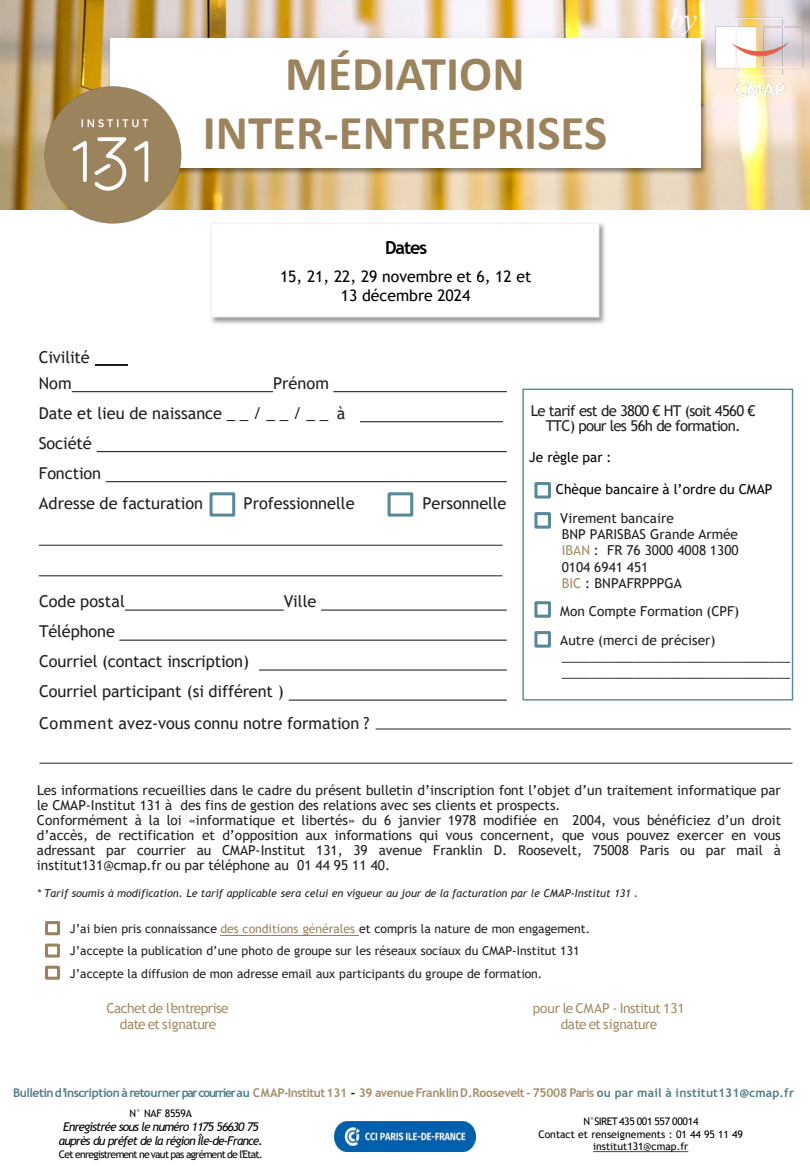
<style>
.page{position:relative;width:810px;height:1170px;background:#fff}
.page>*{position:absolute;margin:0;border:0;box-sizing:border-box;transform-origin:0 0}
.t1{font:700 48.9px/58.8px "Calibri";color:#9b835e;text-align:center}
.t2{font:italic 30px "Times New Roman";color:#fff}
.t3{font:700 18px "Trebuchet MS";letter-spacing:-.065em;color:#000}
.t4{font:16.35px/30px "Trebuchet MS";letter-spacing:-.005em;color:#231f20}
.t5{font:15.9px/18.9px "Trebuchet MS";color:#000;text-align:center}
.t6{font:15px/15px "Trebuchet MS";letter-spacing:-.045em;color:#231f20;text-align:center}
.t7{font:13.65px/15px "Trebuchet MS";color:#231f20}
.t8{font:13.65px/16.4px "Trebuchet MS";letter-spacing:-.035em;color:#a38d69;text-align:center}
.t9{font:13.65px "Trebuchet MS";color:#000}
.t10{font:12.3px "Trebuchet MS";color:#231f20}
.t11{font:700 12px "Trebuchet MS";letter-spacing:-.03em;color:#507e88}
.t12{font:italic 12px "Trebuchet MS";letter-spacing:-.075em;color:#000}
.t13{font:italic 10.8px "Trebuchet MS";letter-spacing:-.005em;color:#231f20}
.t14{font:10.5px "Trebuchet MS";letter-spacing:-.065em;color:#000}
.t15{font:10.5px "Trebuchet MS";letter-spacing:.005em;color:#000}
.t16{font:10.5px "Trebuchet MS";letter-spacing:-.025em;color:#000}
.t17{font:10.5px "Trebuchet MS";color:#000}
.s1{color:#a38d69}
.s2{color:#9b835e}
.s3{color:#000}
</style>
<div class="page">
<img style="left:0;top:0;width:810px;height:210px">
<img style="left:107px;top:35px;width:603px;height:143px">
<img style="left:170px;top:26px;width:476px;height:174px">
<div style="left:110px;top:38px;width:590px;height:130px;background:#fff"></div>
<img style="left:710px;top:8px;width:99px;height:98px">
<img style="left:44px;top:86px;width:140px;height:138px">
<hr style="left:39px;top:763px;width:753px;height:1px;background:#221e1f">
<div style="left:522px;top:389px;width:271px;height:312px;border:1px solid #58899b"></div>
<hr style="left:220px;top:935px;width:139px;height:1px;background:#9b835e">
<div style="left:534px;top:512px;width:17px;height:17px;border:3px solid #58899b"></div>
<div style="left:534px;top:482px;width:17px;height:17px;border:3px solid #58899b"></div>
<div style="left:534px;top:601px;width:17px;height:17px;border:3px solid #58899b"></div>
<div style="left:45px;top:921px;width:15px;height:14px;border:3px solid #9c825d"></div>
<div style="left:45px;top:944px;width:15px;height:14px;border:3px solid #9c825d"></div>
<hr style="left:95px;top:365px;width:33px;height:1px;background:#221e1f">
<svg style="left:72px;top:391px;width:201px;height:1px"></svg>
<svg style="left:333px;top:391px;width:174px;height:1px"></svg>
<svg style="left:360px;top:421px;width:143px;height:1px"></svg>
<svg style="left:97px;top:451px;width:410px;height:1px"></svg>
<svg style="left:106px;top:481px;width:401px;height:1px"></svg>
<hr style="left:39px;top:545px;width:464px;height:1px;background:#221e1f">
<hr style="left:39px;top:576px;width:464px;height:1px;background:#221e1f">
<svg style="left:125px;top:610px;width:159px;height:1px"></svg>
<svg style="left:321px;top:610px;width:186px;height:1px"></svg>
<svg style="left:119px;top:640px;width:388px;height:1px"></svg>
<svg style="left:259px;top:670px;width:248px;height:1px"></svg>
<svg style="left:289px;top:700px;width:218px;height:1px"></svg>
<div style="left:388px;top:492px;width:25px;height:25px;border:3px solid #58899b"></div>
<div style="left:210px;top:492px;width:25px;height:25px;border:3px solid #58899b"></div>
<img style="left:335px;top:1121px;width:140px;height:30px">
<div style="left:534px;top:631px;width:17px;height:17px;border:3px solid #58899b"></div>
<div style="left:45px;top:966px;width:15px;height:14px;border:3px solid #9c825d"></div>
<hr style="left:376px;top:729px;width:415px;height:1px;background:#221e1f">
<svg style="left:593px;top:1151px;width:95px;height:1px"></svg>
<img style="left:210px;top:223px;width:395px;height:101px">
<div style="left:211px;top:223px;width:388px;height:95px;background:#fff;border:1px solid #f2f2f2"></div>
<h1 class="t1" style="left:203px;top:43px;width:406px">MÉDIATION<br>INTER-ENTREPRISES</h1>
<p class="t3" style="left:385px;top:237px;width:43px">Dates</p>
<p class="t5" style="left:280px;top:267px;width:253px">15, 21, 22, 29 novembre et 6, 12 et<br>13 décembre 2024</p>
<h2 class="t2" style="left:669px;top:-1px;width:29px">by</h2>
<p class="t4" style="left:39px;top:342px;width:52px">Civilité</p>
<p class="t4" style="left:39px;top:368px;width:34px">Nom</p>
<p class="t4" style="left:39px;top:368px;width:308px;text-indent:234px">Prénom<br>Date et lieu de naissance _ _ / _ _ / _ _ à<br>Société<br>Fonction<br>Adresse de facturation</p>
<p class="t4" style="left:244px;top:488px;width:113px">Professionnelle</p>
<p class="t4" style="left:423px;top:488px;width:85px">Personnelle</p>
<p class="t4" style="left:39px;top:586px;width:87px">Code postal</p>
<p class="t4" style="left:284px;top:586px;width:34px">Ville</p>
<p class="t4" style="left:39px;top:617px;width:246px">Téléphone<br>Courriel (contact inscription)<br>Courriel participant (si différent )</p>
<p class="t4" style="left:39px;top:708px;width:332px">Comment avez-vous connu notre formation ?</p>
<p class="t6" style="left:531px;top:403px;width:226px">Le tarif est de 3800 € HT (soit 4560 €<br>TTC) pour les 56h de formation.</p>
<p class="t9" style="left:529px;top:448px;width:84px">Je règle par :</p>
<p class="t9" style="left:556px;top:481px;width:218px">Chèque bancaire à l’ordre du CMAP</p>
<p class="t7" style="left:560px;top:510px;width:115px">Virement bancaire</p>
<p class="t7" style="left:562px;top:527px;width:178px">BNP PARISBAS Grande Armée</p>
<p class="t7" style="left:562px;top:543px;width:179px"><span class="s1">IBAN</span> : FR 76 3000 4008 1300</p>
<p class="t7" style="left:562px;top:559px;width:88px">0104 6941 451</p>
<p class="t7" style="left:562px;top:576px;width:122px"><span class="s1">BIC</span> : BNPAFRPPPGA</p>
<p class="t7" style="left:560px;top:604px;width:181px">Mon Compte Formation (CPF)</p>
<p class="t7" style="left:560px;top:632px;width:157px">Autre (merci de préciser)</p>
<p class="t7" style="left:562px;top:648px;width:230px;line-height:16.2px">________________________________ ________________________________</p>
<p class="t7" style="left:37px;top:783px;width:745px">Les informations recueillies dans le cadre du présent bulletin d’inscription font l’objet d’un traitement informatique par le CMAP-Institut 131 à des fins de gestion des relations avec ses clients et prospects.</p>
<p class="t7" style="left:37px;top:813px;width:746px;text-align:justify">Conformément à la loi «informatique et libertés» du 6 janvier 1978 modifiée en 2004, vous bénéficiez d’un droit d’accès, de rectification et d’opposition aux informations qui vous concernent, que vous pouvez exercer en vous adressant par courrier au CMAP-Institut 131, 39 avenue Franklin D. Roosevelt, 75008 Paris ou par mail à institut131@cmap.fr ou par téléphone au 01 44 95 11 40.</p>
<p class="t13" style="left:37px;top:886px;width:603px">* Tarif soumis à modification. Le tarif applicable sera celui en vigueur au jour de la facturation par le CMAP-Institut 131 .</p>
<p class="t10" style="left:70px;top:921px;width:522px">J’ai bien pris connaissance <span class="s2">des conditions générales</span> et compris la nature de mon engagement.</p>
<p class="t10" style="left:70px;top:943px;width:511px">J’accepte la publication d’une photo de groupe sur les réseaux sociaux du CMAP-Institut 131</p>
<p class="t10" style="left:70px;top:965px;width:474px">J’accepte la diffusion de mon adresse email aux participants du groupe de formation.</p>
<p class="t8" style="left:107px;top:1000px;width:124px">Cachet de l’entreprise date et signature</p>
<p class="t8" style="left:533px;top:1000px;width:153px">pour le CMAP - Institut 131 date et signature</p>
<p class="t11" style="left:13px;top:1085px;width:782px">Bulletind’inscriptionà retournerpar courrier au <span class="s1">CMAP-Institut131</span> <span class="s3">-</span> <span class="s1">39 avenue FranklinD.Roosevelt - 75008 Paris</span> ou par mail à institut131@cmap.fr</p>
<p class="t16" style="left:583px;top:1115px;width:117px">N°SIRET435 001 557 00014</p>
<p class="t15" style="left:538px;top:1127px;width:206px">Contact et renseignements : 01 44 95 11 49</p>
<p class="t17" style="left:593px;top:1140px;width:97px">institut131@cmap.fr</p>
<p class="t16" style="left:129px;top:1106px;width:64px">N° NAF 8559A</p>
<p class="t12" style="left:63px;top:1119px;width:197px">Enregistrée sous le numéro 1175 56630 75</p>
<p class="t12" style="left:59px;top:1134px;width:205px">auprès du préfet de la région Île-de-France.</p>
<p class="t14" style="left:59px;top:1148px;width:205px">Cet enregistrement ne vaut pas agrément de l'Etat.</p>
</div>
